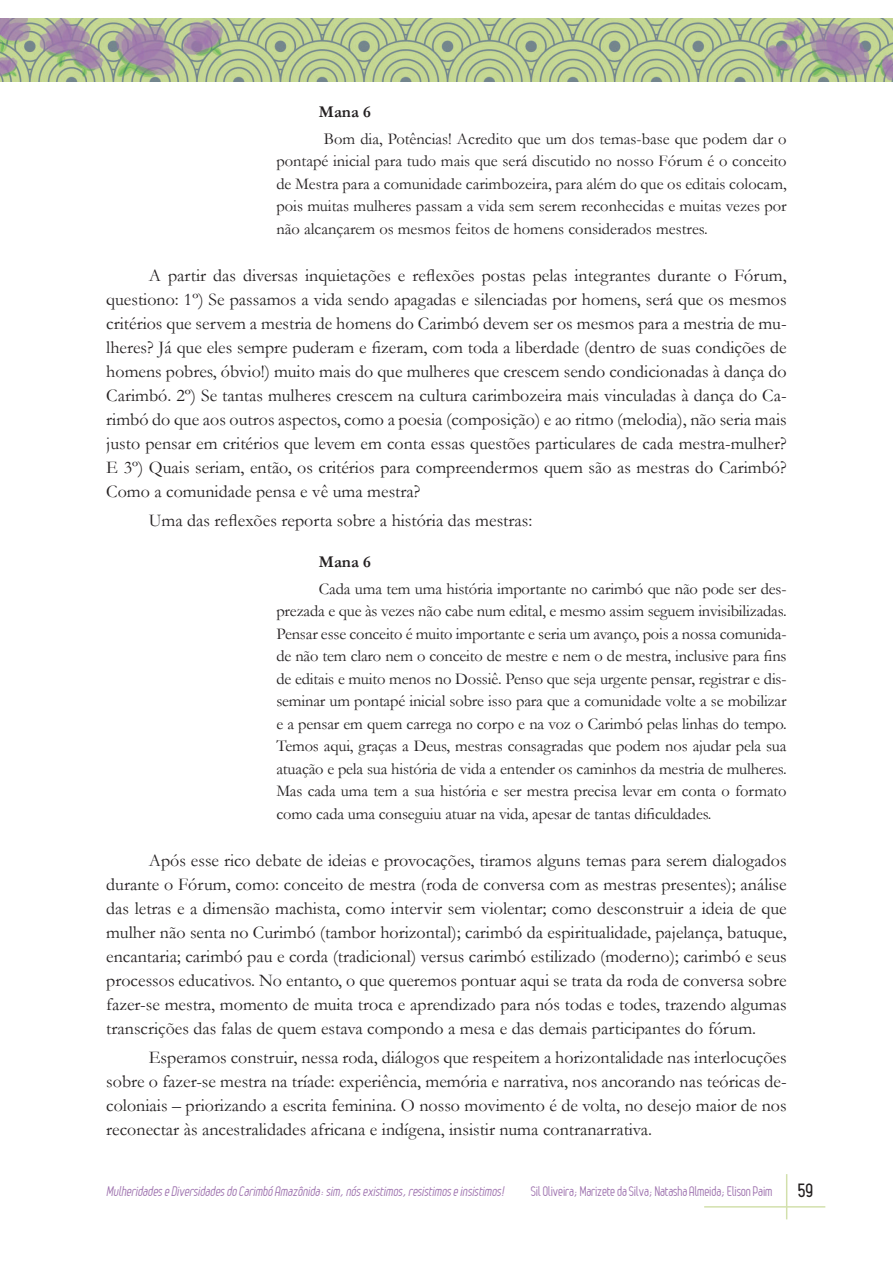
<style>
.page{position:relative;width:893px;height:1263px;background:#fff}
.page>*{position:absolute;margin:0;border:0;box-sizing:border-box;transform-origin:0 0}
.Texto{font:18px/24px "Garamond";color:#231f20;text-align:justify}
.t1{font:700 18px "Leger";color:#231f20}
.Citação{font:16.5px/22.5px "Garamond";letter-spacing:-.005em;color:#231f20;text-align:justify}
.Citação-2{font:700 16.5px "Garamond";color:#231f20}
.t2{font:italic 13.5px "Leger";color:#9f73af}
.t3{font:13.5px "Leger";letter-spacing:-.01em;color:#9f73af}
</style>
<div class="page">
<hr style="left:786px;top:1174px;width:1px;height:45px;background:#d2e0ac">
<hr style="left:704px;top:1206px;width:121px;height:1px;background:#d2e0ac">
<img style="left:0;top:18px;width:893px;height:64px">
<p class="Citação-2" style="left:319px;top:101px;width:53px">Mana 6</p>
<p class="Citação" style="left:276px;top:127px;width:512px;text-indent:48px">Bom dia, Potências! Acredito que um dos temas-base que podem dar o pontapé inicial para tudo mais que será discutido no nosso Fórum é o conceito de Mestra para a comunidade carimbozeira, para além do que os editais colocam, pois muitas mulheres passam a vida sem serem reconhecidas e muitas vezes por não alcançarem os mesmos feitos de homens considerados mestres.</p>
<p class="Texto" style="left:106px;top:263px;width:682px;text-indent:43px">A partir das diversas inquietações e reflexões postas pelas integrantes durante o Fórum, questiono: 1º) Se passamos a vida sendo apagadas e silenciadas por homens, será que os mesmos critérios que servem a mestria de homens do Carimbó devem ser os mesmos para a mestria de mu&shy;lheres? Já que eles sempre puderam e fizeram, com toda a liberdade (dentro de suas condições de homens pobres, óbvio!) muito mais do que mulheres que crescem sendo condicionadas à dança do Carimbó. 2º) Se tantas mulheres crescem na cultura carimbozeira mais vinculadas à dança do Ca&shy;rimbó do que aos outros aspectos, como a poesia (composição) e ao ritmo (melodia), não seria mais justo pensar em critérios que levem em conta essas questões particulares de cada mestra-mulher?<br>E 3º) Quais seriam, então, os critérios para compreendermos quem são as mestras do Carimbó?<br>Como a comunidade pensa e vê uma mestra?</p>
<p class="Texto" style="left:149px;top:507px;width:385px">Uma das reflexões reporta sobre a história das mestras:</p>
<p class="Citação-2" style="left:319px;top:551px;width:53px">Mana 6</p>
<p class="Citação" style="left:276px;top:577px;width:512px;text-indent:43px">Cada uma tem uma história importante no carimbó que não pode ser des&shy;prezada e que às vezes não cabe num edital, e mesmo assim seguem invisibilizadas.<br>Pensar esse conceito é muito importante e seria um avanço, pois a nossa comunida&shy;de não tem claro nem o conceito de mestre e nem o de mestra, inclusive para fins de editais e muito menos no Dossiê. Penso que seja urgente pensar, registrar e dis&shy;seminar um pontapé inicial sobre isso para que a comunidade volte a se mobilizar e a pensar em quem carrega no corpo e na voz o Carimbó pelas linhas do tempo.<br>Temos aqui, graças a Deus, mestras consagradas que podem nos ajudar pela sua atuação e pela sua história de vida a entender os caminhos da mestria de mulheres.<br>Mas cada uma tem a sua história e ser mestra precisa levar em conta o formato como cada uma conseguiu atuar na vida, apesar de tantas dificuldades.</p>
<p class="Texto" style="left:106px;top:848px;width:682px;text-indent:43px">Após esse rico debate de ideias e provocações, tiramos alguns temas para serem dialogados durante o Fórum, como: conceito de mestra (roda de conversa com as mestras presentes); análise das letras e a dimensão machista, como intervir sem violentar; como desconstruir a ideia de que mulher não senta no Curimbó (tambor horizontal); carimbó da espiritualidade, pajelança, batuque, encantaria; carimbó pau e corda (tradicional) versus carimbó estilizado (moderno); carimbó e seus processos educativos. No entanto, o que queremos pontuar aqui se trata da roda de conversa sobre fazer-se mestra, momento de muita troca e aprendizado para nós todas e todes, trazendo algumas transcrições das falas de quem estava compondo a mesa e das demais participantes do fórum.</p>
<p class="Texto" style="left:106px;top:1044px;width:682px;text-indent:43px">Esperamos construir, nessa roda, diálogos que respeitem a horizontalidade nas interlocuções sobre o fazer-se mestra na tríade: experiência, memória e narrativa, nos ancorando nas teóricas de&shy;coloniais – priorizando a escrita feminina. O nosso movimento é de volta, no desejo maior de nos reconectar às ancestralidades africana e indígena, insistir numa contranarrativa.</p>
<p class="t2" style="left:106px;top:1183px;width:402px">MulheridadeseDiversidadesdo Carimbó Amazônida:sim,nósexistimos,resistimoseinsistimos!</p>
<p class="t3" style="left:531px;top:1183px;width:243px">Sil Oliveira; Marizete da Silva; Natasha Almeida; Elison Paim</p>
<p class="t1" style="left:798px;top:1180px;width:17px">59</p>
</div>
